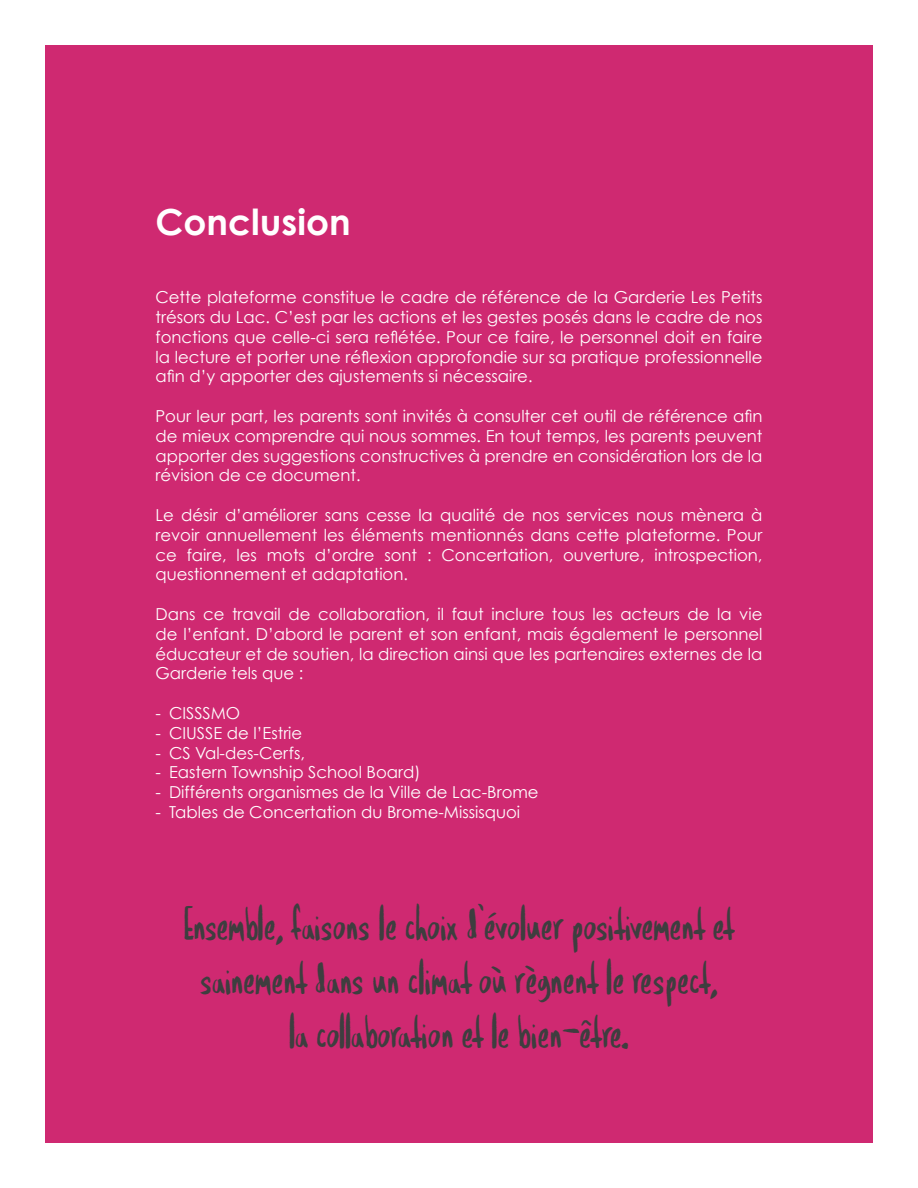
<style>
.page{position:relative;width:918px;height:1188px;background:#fff}
.page>*{position:absolute;margin:0;border:0;box-sizing:border-box;transform-origin:0 0}
.t1{font:45px/54px "Pretty Many";color:#3e3e3f;text-align:center}
.t2{font:700 36px "Century Gothic";color:#fff}
.t3{font:16.5px/19.8px "Century Gothic";color:#fff;text-align:justify}
</style>
<div class="page">
<div style="left:45px;top:45px;width:828px;height:1098px;background:#cf2971"></div>
<h2 class="t2" style="left:156px;top:199px;width:197px">Conclusion</h2>
<p class="t3" style="left:156px;top:287px;width:608px">Cette plateforme constitue le cadre de référence de la Garderie Les Petits trésors du Lac. C’est par les actions et les gestes posés dans le cadre de nos fonctions que celle-ci sera reflétée. Pour ce faire, le personnel doit en faire la lecture et porter une réflexion approfondie sur sa pratique professionnelle afin d’y apporter des ajustements si nécessaire.</p>
<p class="t3" style="left:156px;top:406px;width:608px">Pour leur part, les parents sont invités à consulter cet outil de référence afin de mieux comprendre qui nous sommes. En tout temps, les parents peuvent apporter des suggestions constructives à prendre en considération lors de la révision de ce document.</p>
<p class="t3" style="left:156px;top:505px;width:608px">Le désir d’améliorer sans cesse la qualité de nos services nous mènera à revoir annuellement les éléments mentionnés dans cette plateforme. Pour ce faire, les mots d’ordre sont : Concertation, ouverture, introspection, questionnement et adaptation.</p>
<p class="t3" style="left:156px;top:604px;width:608px">Dans ce travail de collaboration, il faut inclure tous les acteurs de la vie de l’enfant. D’abord le parent et son enfant, mais également le personnel éducateur et de soutien, la direction ainsi que les partenaires externes de la Garderie tels que :</p>
<p class="t3" style="left:156px;top:703px;width:86px">- CISSSMO</p>
<p class="t3" style="left:156px;top:723px;width:148px">- CIUSSE de l’Estrie</p>
<p class="t3" style="left:156px;top:742px;width:151px">- CS Val-des-Cerfs,</p>
<p class="t3" style="left:156px;top:762px;width:266px">- Eastern Township School Board)</p>
<p class="t3" style="left:156px;top:782px;width:385px">- Différents organismes de la Ville de Lac-Brome</p>
<p class="t3" style="left:156px;top:802px;width:366px">- Tables de Concertation du Brome-Missisquoi</p>
<h1 class="t1" style="left:184px;top:897px;width:552px">Ensemble, faisons le choix d’évoluer positivement et sainement dans un climat où règnent le respect,<br>la collaboration et le bien-être.</h1>
</div>
